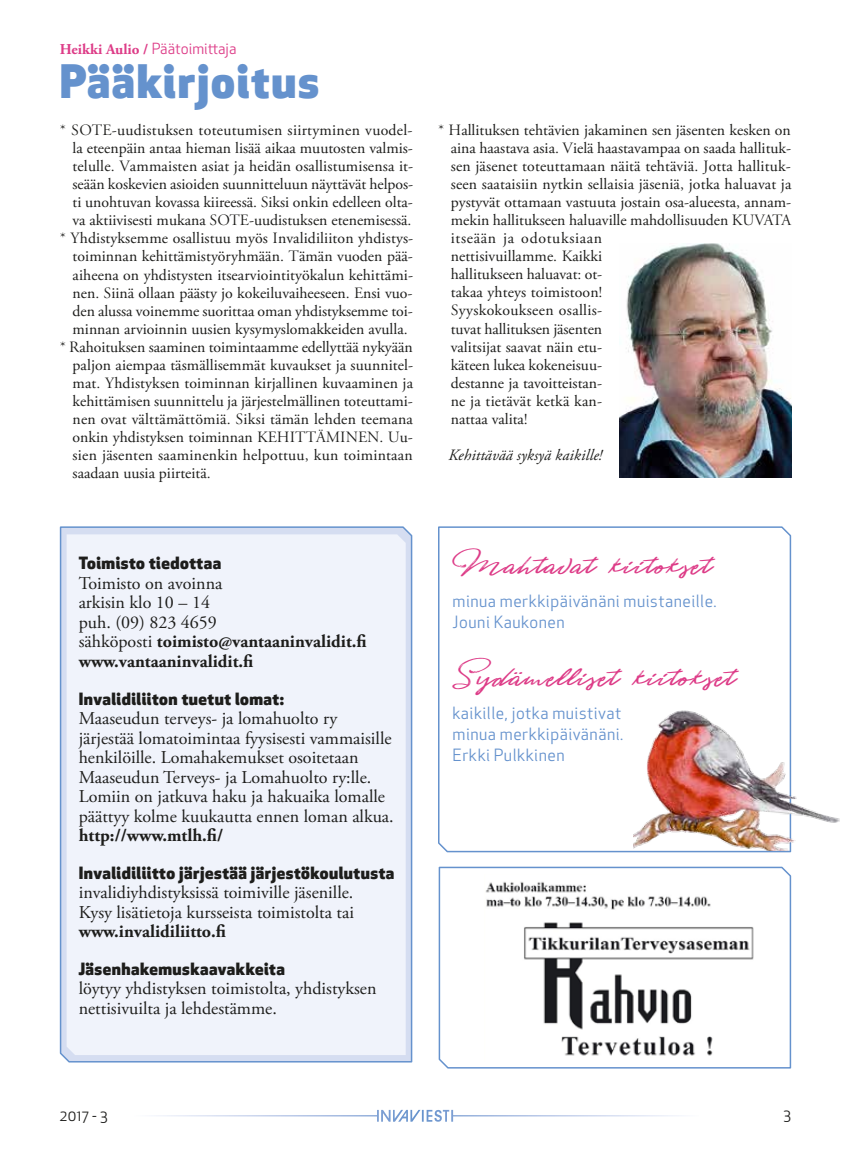
<style>
.page{position:relative;width:851px;height:1149px;background:#fff}
.page>*{position:absolute;margin:0;border:0;box-sizing:border-box;transform-origin:0 0}
.t1{font:45px "Belfast";letter-spacing:.03em;color:#dd3b87}
.t2{font:800 45px "Apex New";color:#6592cd}
.t3{font:18px/19.5px "Adobe Garamond Pro";color:#1d1d1b}
.t4{font:700 18px "Adobe Garamond Pro";color:#1d1d1b}
.t5{font:800 16.5px "Apex New";letter-spacing:.03em;color:#1d1d1b}
.t6{font:16.5px/21px "Apex New";letter-spacing:.03em;color:#6592cd}
.t7{font:15.75px/18px "Adobe Garamond Pro";color:#1d1d1b}
.t8{font:15.75px "Adobe Garamond Pro";letter-spacing:.02em;color:#1d1d1b}
.t9{font:italic 15.75px "Adobe Garamond Pro";letter-spacing:.005em;color:#1d1d1b}
.t10{font:15px "Apex New";color:#dd3b87}
.t11{font:15px "Apex New";color:#1d1d1b}
.s1{font-family:"Adobe Garamond Pro";font-weight:700}
.s2{font-weight:700}
</style>
<div class="page">
<svg style="left:156px;top:1109px;width:523px;height:12px"></svg>
<svg style="left:59px;top:526px;width:354px;height:536px"></svg>
<div style="left:67px;top:534px;width:338px;height:520px;background:#f0f3fb"></div>
<img style="left:619px;top:243px;width:172px;height:234px">
<svg style="left:438px;top:866px;width:353px;height:202px"></svg>
<svg style="left:438px;top:526px;width:353px;height:326px"></svg>
<img style="left:633px;top:707px;width:207px;height:143px">
<p class="t10" style="left:60px;top:39px;width:178px"><span class="s1">Heikki Aulio /</span> Päätoimittaja</p>
<h1 class="t2" style="left:60px;top:50px;width:261px">Pääkirjoitus</h1>
<p class="t8" style="left:60px;top:121px;width:354px">* SOTE-uudistuksen toteutumisen siirtyminen vuodel-</p>
<p class="t7" style="left:73px;top:140px;width:342px">la eteenpäin antaa hieman lisää aikaa muutosten valmis-</p>
<p class="t7" style="left:73px;top:158px;width:342px">telulle. Vammaisten asiat ja heidän osallistumisensa it-</p>
<p class="t7" style="left:73px;top:176px;width:342px">seään koskevien asioiden suunnitteluun näyttävät helpos-</p>
<p class="t7" style="left:73px;top:194px;width:342px">ti unohtuvan kovassa kiireessä. Siksi onkin edelleen olta-</p>
<p class="t7" style="left:73px;top:212px;width:340px">va aktiivisesti mukana SOTE-uudistuksen etenemisessä.</p>
<p class="t7" style="left:60px;top:230px;width:355px">* Yhdistyksemme osallistuu myös Invalidiliiton yhdistys-</p>
<p class="t7" style="left:73px;top:248px;width:342px">toiminnan kehittämistyöryhmään. Tämän vuoden pää-</p>
<p class="t7" style="left:73px;top:266px;width:342px">aiheena on yhdistysten itsearviointityökalun kehittämi-</p>
<p class="t7" style="left:73px;top:284px;width:341px">nen. Siinä ollaan päästy jo kokeiluvaiheeseen. Ensi vuo-</p>
<p class="t7" style="left:73px;top:302px;width:341px">den alussa voinemme suorittaa oman yhdistyksemme toi-</p>
<p class="t7" style="left:73px;top:320px;width:336px">minnan arvioinnin uusien kysymyslomakkeiden avulla.</p>
<p class="t7" style="left:60px;top:338px;width:354px">* Rahoituksen saaminen toimintaamme edellyttää nykyään</p>
<p class="t7" style="left:73px;top:356px;width:342px">paljon aiempaa täsmällisemmät kuvaukset ja suunnitel-</p>
<p class="t7" style="left:73px;top:374px;width:342px">mat. Yhdistyksen toiminnan kirjallinen kuvaaminen ja</p>
<p class="t7" style="left:73px;top:392px;width:342px">kehittämisen suunnittelu ja järjestelmällinen toteuttami-</p>
<p class="t7" style="left:73px;top:410px;width:342px">nen ovat välttämättömiä. Siksi tämän lehden teemana</p>
<p class="t7" style="left:73px;top:428px;width:341px">onkin yhdistyksen toiminnan KEHITTÄMINEN. Uu-</p>
<p class="t7" style="left:73px;top:446px;width:341px">sien jäsenten saaminenkin helpottuu, kun toimintaan</p>
<p class="t7" style="left:73px;top:464px;width:140px">saadaan uusia piirteitä.</p>
<p class="t7" style="left:450px;top:121px;width:342px;text-indent:-13px">* Hallituksen tehtävien jakaminen sen jäsenten kesken on aina haastava asia. Vielä haastavampaa on saada hallituk&shy;sen jäsenet toteuttamaan näitä tehtäviä. Jotta hallituk&shy;seen saataisiin nytkin sellaisia jäseniä, jotka haluavat ja pystyvät ottamaan vastuuta jostain osa-alueesta, annam&shy;mekin hallitukseen haluaville mahdollisuuden KUVATA itseään ja odotuksiaan<br>nettisivuillamme. Kaikki<br>hallitukseen haluavat: ot-<br>takaa yhteys toimistoon!<br>Syyskokoukseen osallis-<br>tuvat hallituksen jäsenten<br>valitsijat saavat näin etu-<br>käteen lukea kokeneisuu-<br>destanne ja tavoitteistan-<br>ne ja tietävät ketkä kan-<br>nattaa valita!</p>
<p class="t9" style="left:448px;top:445px;width:155px">Kehittävää syksyä kaikille!</p>
<p class="t5" style="left:79px;top:551px;width:144px">Toimisto tiedottaa</p>
<p class="t3" style="left:79px;top:574px;width:289px">Toimisto on avoinna<br>arkisin klo 10 – 14<br>puh. (09) 823 4659<br>sähköposti <span class="s2">toimisto@vantaaninvalidit.fi www.vantaaninvalidit.fi</span></p>
<p class="t5" style="left:79px;top:686px;width:207px">Invalidiliiton tuetut lomat:</p>
<p class="t3" style="left:79px;top:709px;width:316px">Maaseudun terveys- ja lomahuolto ry järjestää lomatoimintaa fyysisesti vammaisille henkilöille. Lomahakemukset osoitetaan Maaseudun Terveys- ja Lomahuolto ry:lle.<br>Lomiin on jatkuva haku ja hakuaika lomalle päättyy kolme kuukautta ennen loman alkua.</p>
<p class="t4" style="left:79px;top:824px;width:146px">http://www.mtlh.fi/</p>
<p class="t5" style="left:79px;top:860px;width:317px">Invalidiliitto järjestää järjestökoulutusta</p>
<p class="t3" style="left:79px;top:883px;width:277px">invalidiyhdistyksissä toimiville jäsenille.<br>Kysy lisätietoja kursseista toimistolta tai</p>
<p class="t4" style="left:79px;top:920px;width:149px">www.invalidiliitto.fi</p>
<p class="t5" style="left:79px;top:956px;width:208px">Jäsenhakemuskaavakkeita</p>
<p class="t3" style="left:79px;top:979px;width:299px">löytyy yhdistyksen toimistolta, yhdistyksen nettisivuilta ja lehdestämme.</p>
<h1 class="t1" style="left:452px;top:537px;width:258px">Mahtavat kiitokset</h1>
<p class="t6" style="left:452px;top:590px;width:266px">minua merkkipäivänäni muistaneille.<br>Jouni Kaukonen</p>
<h1 class="t1" style="left:452px;top:649px;width:281px">Sydämelliset kiitokset</h1>
<p class="t6" style="left:452px;top:702px;width:172px">kaikille, jotka muistivat minua merkkipäivänäni.<br>Erkki Pulkkinen</p>
<p class="t11" style="left:60px;top:1105px;width:49px">2017 - 3</p>
<p class="t11" style="left:783px;top:1104px;width:9px">3</p>
</div>
